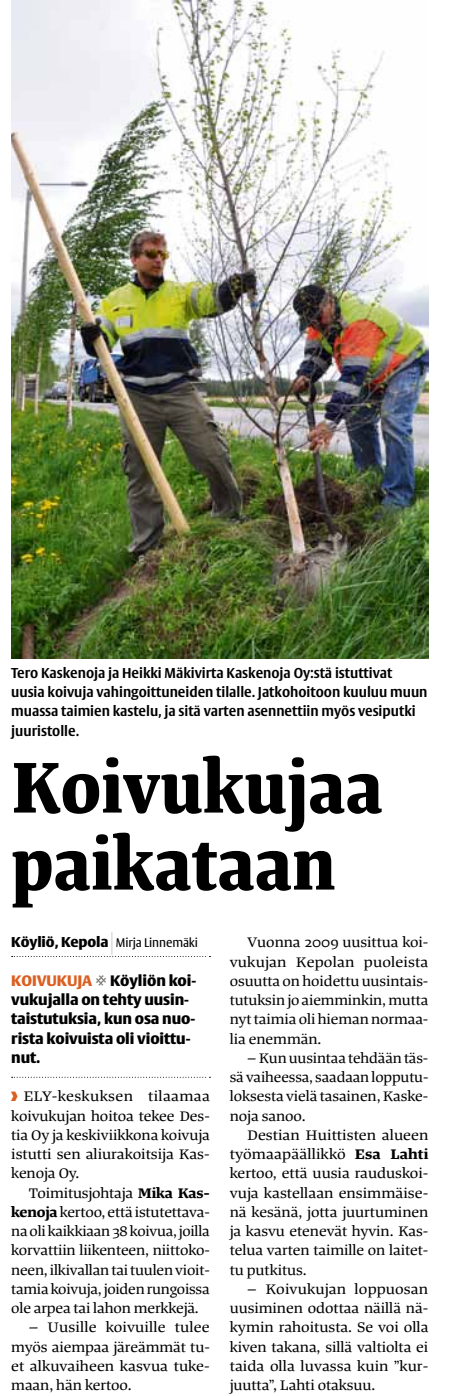
<style>
.page{position:relative;width:476px;height:1396px;background:#fff}
.page>*{position:absolute;margin:0;border:0;box-sizing:border-box;transform-origin:0 0}
.t1{font:700 77px/77px "Tanger Serif Narrow";color:#000}
.t2{font:14.88px/19.2px "Tanger Serif Wide";letter-spacing:-.005em;color:#000;text-align:justify}
.t3{font:900 14.88px/19.2px "Big Vesta";letter-spacing:-.005em;color:#000;scale:.95 1}
.t4{font:700 14px/19.2px "Big Vesta";color:#000;scale:.9 1}
.t5{font:12.25px "Big Vesta";letter-spacing:-.01em;color:#000;scale:.9 1}
.s1{font-weight:900;font-size:14px}
.s2{font-size:22.57px;color:#bab9b8}
.s3{color:#db5f21}
.s4{font-family:"Alasatakunta";font-weight:400;font-size:15.75px;color:#797571}
.s5{font-family:"Alasatakunta";color:#db5f21}
.s6{font-weight:700}
</style>
<div class="page">
<img style="left:11px;top:0;width:417px;height:658px">
<svg style="left:12px;top:956px;width:198px;height:1px"></svg>
<svg style="left:12px;top:1077px;width:198px;height:1px"></svg>
<p class="t4" style="left:11px;top:664px;width:464px">Tero Kaskenoja ja Heikki Mäkivirta Kaskenoja Oy:stä istuttivat uusia koivuja vahingoittuneiden tilalle. Jatkohoitoon kuuluu muun muassa taimien kastelu, ja sitä varten asennettiin myös vesiputki juuristolle.</p>
<h1 class="t1" style="left:11px;top:742px;width:373px">Koivukujaa paikataan</h1>
<p class="t5" style="left:11px;top:936px;width:209px"><span class="s1">Köyliö, Kepola</span> <span class="s2">|</span> Mirja Linnemäki</p>
<p class="t3" style="left:11px;top:971px;width:196px"><span class="s3">Koivukuja</span> <span class="s4">#</span> Köyliön koi&shy;vukujalla on tehty uusin&shy;taistutuksia, kun osa nuo&shy;rista koivuista oli vioittu&shy;nut.</p>
<p class="t2" style="left:11px;top:1086px;width:200px"><span class="s5">&gt;</span> ELY-keskuksen tilaamaa koivukujan hoitoa tekee Des&shy;tia Oy ja keskiviikkona koivuja istutti sen aliurakoitsija Kas&shy;kenoja Oy.</p>
<p class="t2" style="left:11px;top:1182px;width:200px;text-indent:17px">Toimitusjohtaja <span class="s6">Mika Kas&shy;kenoja</span> kertoo, että istutettava&shy;na oli kaikkiaan 38 koivua, joilla korvattiin liikenteen, niittoko&shy;neen, ilkivallan tai tuulen vioit&shy;tamia koivuja, joiden rungoissa ole arpea tai lahon merkkejä.</p>
<p class="t2" style="left:11px;top:1317px;width:200px;text-indent:18px">– Uusille koivuille tulee myös aiempaa järeämmät tu&shy;et alkuvaiheen kasvua tuke&shy;maan, hän kertoo.</p>
<p class="t2" style="left:229px;top:932px;width:200px;text-indent:18px">Vuonna 2009 uusittua koi&shy;vukujan Kepolan puoleista osuutta on hoidettu uusintais&shy;tutuksin jo aiemminkin, mutta nyt taimia oli hieman normaa&shy;lia enemmän.</p>
<p class="t2" style="left:229px;top:1047px;width:200px;text-indent:18px">– Kun uusintaa tehdään täs&shy;sä vaiheessa, saadaan lopputu&shy;loksesta vielä tasainen, Kaske&shy;noja sanoo.</p>
<p class="t2" style="left:229px;top:1124px;width:200px;text-indent:18px">Destian Huittisten alueen työmaapäällikkö <span class="s6">Esa Lahti </span>kertoo, että uusia rauduskoi&shy;vuja kastellaan ensimmäise&shy;nä kesänä, jotta juurtuminen ja kasvu etenevät hyvin. Kas&shy;telua varten taimille on laitet&shy;tu putkitus.</p>
<p class="t2" style="left:229px;top:1278px;width:200px;text-indent:18px">– Koivukujan loppuosan uusiminen odottaa näillä nä&shy;kymin rahoitusta. Se voi olla kiven takana, sillä valtiolta ei taida olla luvassa kuin ”kur&shy;juutta”, Lahti otaksuu.</p>
</div>
